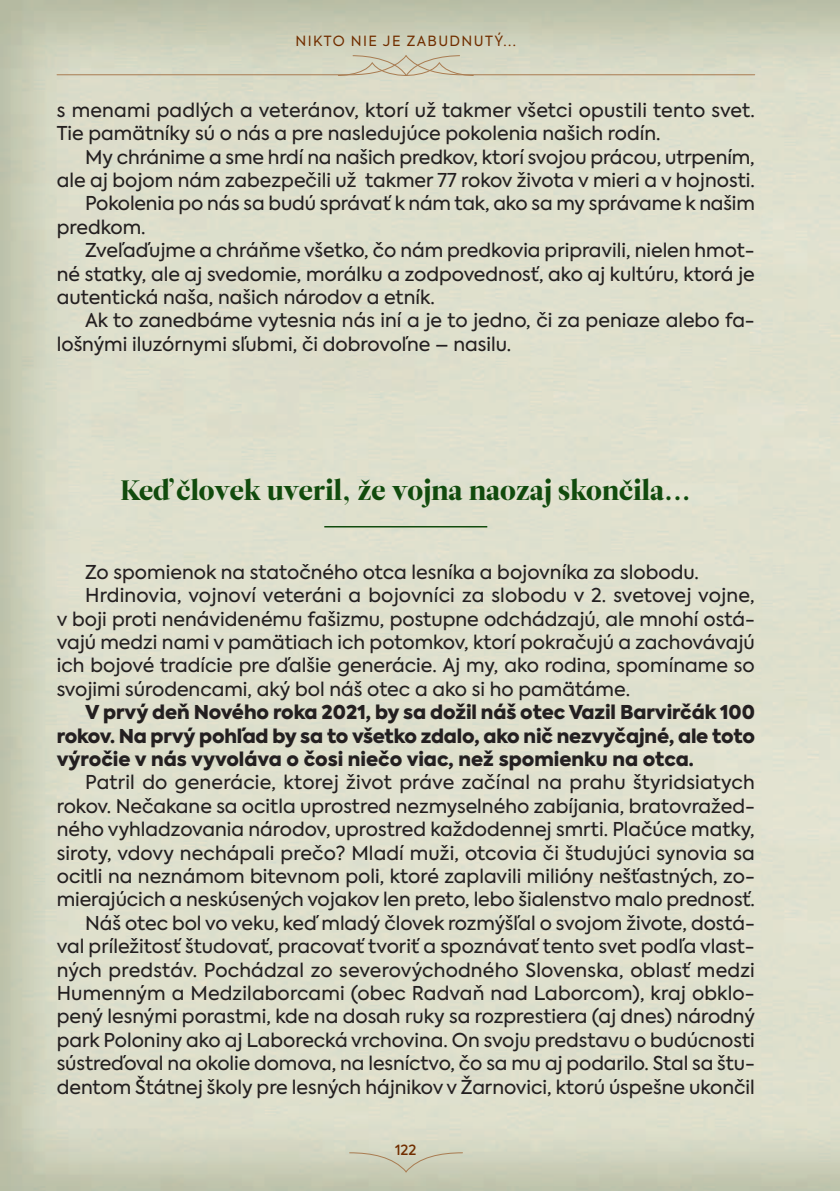
<style>
.page{position:relative;width:840px;height:1191px;background:#fff}
.page>*{position:absolute;margin:0;border:0;box-sizing:border-box;transform-origin:0 0}
.t1{font:28px "Leitura Display";color:#114b0d}
.t2{font:19px/23.4px "Axiforma";color:#231f20}
.t3{font:900 19px/23.4px "Axiforma";color:#231f20;text-align:justify}
.t4{font:14px "Axiforma";letter-spacing:.1em;color:#712e00}
.t5{font:500 14px "Axiforma";color:#712e00}
</style>
<div class="page">
<svg style="left:348px;top:1151px;width:115px;height:22px;background:#cbcbb5"></svg>
<svg style="left:56px;top:54px;width:699px;height:23px;background:#d4d3be"></svg>
<hr style="left:324px;top:526px;width:163px;height:1px;background:#114b0d">
<p class="t4" style="left:295px;top:36px;width:222px">NIKTO NIE JE ZABUDNUTÝ...</p>
<p class="t2" style="left:57px;top:100px;width:699px">s menami padlých a veteránov, ktorí už takmer všetci opustili tento svet.<br>Tie pamätníky sú o nás a pre nasledujúce pokolenia našich rodín.</p>
<p class="t2" style="left:85px;top:147px;width:670px">My chránime a sme hrdí na našich predkov, ktorí svojou prácou, utrpením,</p>
<p class="t2" style="left:57px;top:170px;width:699px">ale aj bojom nám zabezpečili už takmer 77 rokov života v mieri a v hojnosti.</p>
<p class="t2" style="left:85px;top:194px;width:670px">Pokolenia po nás sa budú správať k nám tak, ako sa my správame k našim</p>
<p class="t2" style="left:57px;top:217px;width:90px">predkom.</p>
<p class="t2" style="left:85px;top:240px;width:670px">Zveľaďujme a chráňme všetko, čo nám predkovia pripravili, nielen hmot -</p>
<p class="t2" style="left:57px;top:264px;width:699px">né statky, ale aj svedomie, morálku a zodpovednosť, ako aj kultúru, ktorá je</p>
<p class="t2" style="left:57px;top:287px;width:379px">autentická naša, našich národov a etník.</p>
<p class="t2" style="left:85px;top:311px;width:670px">Ak to zanedbáme vytesnia nás iní a je to jedno, či za peniaze alebo fa-</p>
<p class="t2" style="left:57px;top:334px;width:456px">lošnými iluzórnymi sľubmi, či dobrovoľne – nasilu.</p>
<h1 class="t1" style="left:121px;top:478px;width:571px">Keď človek uveril, že vojna naozaj skončila...</h1>
<p class="t2" style="left:85px;top:562px;width:615px">Zo spomienok na statočného otca lesníka a bojovníka za slobodu.</p>
<p class="t2" style="left:85px;top:585px;width:670px">Hrdinovia, vojnoví veteráni a bojovníci za slobodu v 2. svetovej vojne,</p>
<p class="t2" style="left:57px;top:609px;width:699px">v boji proti nenávidenému fašizmu, postupne odchádzajú, ale mnohí ostá-</p>
<p class="t2" style="left:57px;top:632px;width:699px">vajú medzi nami v pamätiach ich potomkov, ktorí pokračujú a zachovávajú</p>
<p class="t2" style="left:57px;top:655px;width:699px">ich bojové tradície pre ďalšie generácie. Aj my, ako rodina, spomíname so</p>
<p class="t2" style="left:57px;top:679px;width:574px">svojimi súrodencami, aký bol náš otec a ako si ho pamätáme.</p>
<p class="t3" style="left:57px;top:702px;width:699px;text-indent:28px">V prvý deň Nového roka 2021, by sa dožil náš otec Vazil Barvirčák 100 rokov. Na prvý pohľad by sa to všetko zdalo, ako nič nezvyčajné, ale toto výročie v nás vyvoláva o čosi niečo viac, než spomienku na otca.</p>
<p class="t2" style="left:57px;top:772px;width:699px;text-align:right">Patril do generácie, ktorej život práve začínal na prahu štyridsiatych rokov. Nečakane sa ocitla uprostred nezmyselného zabíjania, bratovražed&shy;ného vyhladzovania národov, uprostred každodennej smrti. Plačúce matky, siroty, vdovy nechápali prečo? Mladí muži, otcovia či študujúci synovia sa ocitli na neznámom bitevnom poli, ktoré zaplavili milióny nešťastných, zo&shy;mierajúcich a neskúsených vojakov len preto, lebo šialenstvo malo prednosť.<br>Náš otec bol vo veku, keď mladý človek rozmýšľal o svojom živote, dostá&shy;val príležitosť študovať, pracovať tvoriť a spoznávať tento svet podľa vlast&shy;ných predstáv. Pochádzal zo severovýchodného Slovenska, oblasť medzi Humenným a Medzilaborcami (obec Radvaň nad Laborcom), kraj obklo&shy;pený lesnými porastmi, kde na dosah ruky sa rozprestiera (aj dnes) národný park Poloniny ako aj Laborecká vrchovina. On svoju predstavu o budúcnosti sústreďoval na okolie domova, na lesníctvo, čo sa mu aj podarilo. Stal sa štu&shy;dentom Štátnej školy pre lesných hájnikov v Žarnovici, ktorú úspešne ukončil</p>
<p class="t5" style="left:395px;top:1141px;width:23px">122</p>
</div>
